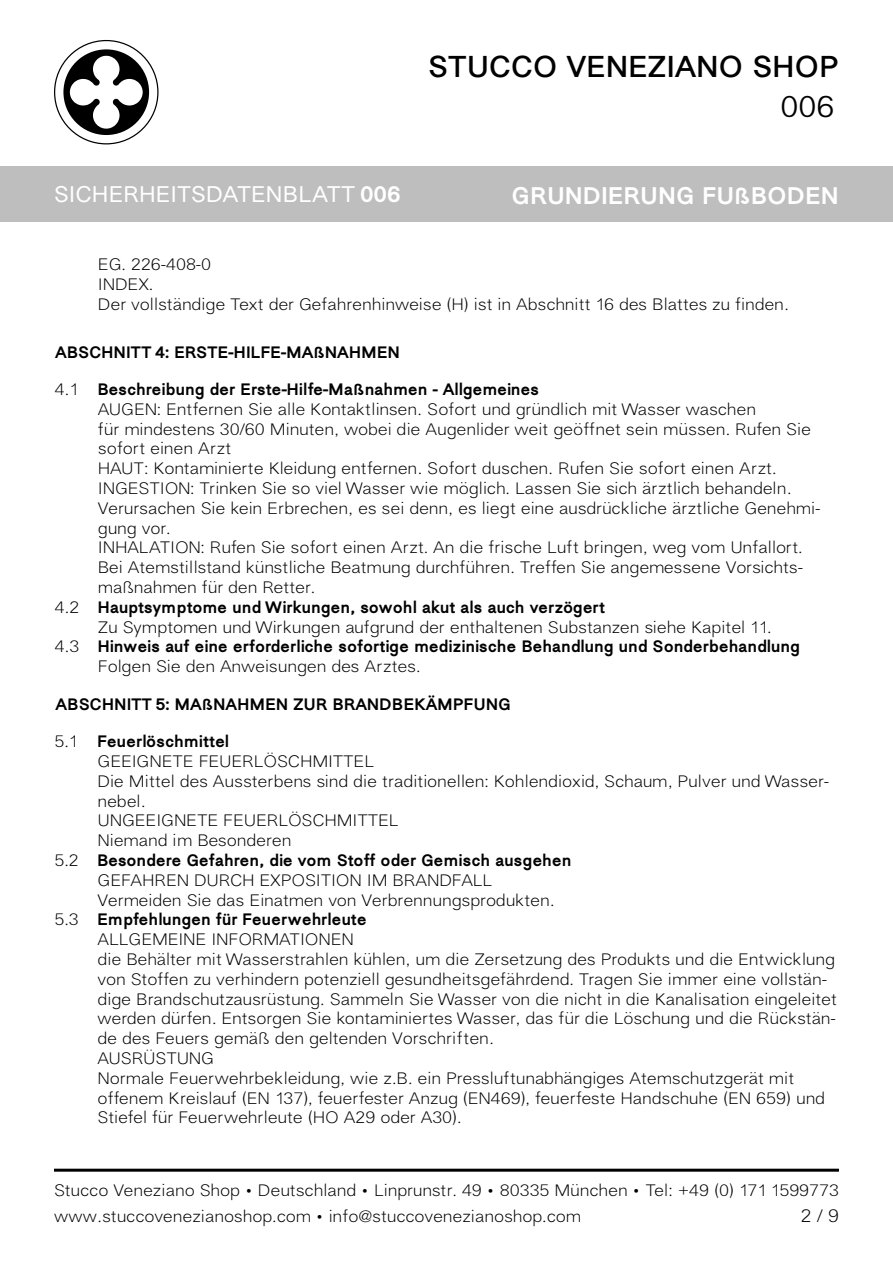
<style>
.page{position:relative;width:893px;height:1263px;background:#fff}
.page>*{position:absolute;margin:0;border:0;box-sizing:border-box;transform-origin:0 0}
.t1{font:700 30px "Atto";color:#000}
.t2{font:30px "Atto";color:#000}
.t3{font:800 24px "Atto";color:#fff}
.t4{font:500 22.5px "Atto";color:#fff}
.t5{font:300 18px "Atto";color:#000}
.t6{font:300 16.5px/19.8px "Atto";color:#000}
.t7{font:800 16.5px "Atto";color:#000}
.s1{font-weight:800}
</style>
<div class="page">
<div style="left:0;top:166px;width:893px;height:56px;background:#bfbebe"></div>
<svg style="left:54px;top:40px;width:105px;height:104px"></svg>
<hr style="left:54px;top:1169px;width:785px;height:3px;background:#000">
<h1 class="t1" style="left:428px;top:48px;width:412px">STUCCO VENEZIANO SHOP</h1>
<h1 class="t2" style="left:780px;top:88px;width:56px">006</h1>
<h3 class="t4" style="left:54px;top:181px;width:348px">SICHERHEITSDATENBLATT <span class="s1">006</span></h3>
<h2 class="t3" style="left:512px;top:179px;width:329px">GRUNDIERUNG FUßBODEN</h2>
<p class="t6" style="left:98px;top:255px;width:115px">EG. 226-408-0</p>
<p class="t6" style="left:98px;top:275px;width:57px">INDEX.</p>
<p class="t6" style="left:98px;top:295px;width:692px">Der vollständige Text der Gefahrenhinweise (H) ist in Abschnitt 16 des Blattes zu finden.</p>
<p class="t7" style="left:55px;top:340px;width:346px">ABSCHNITT 4: ERSTE-HILFE-MAßNAHMEN</p>
<p class="t6" style="left:55px;top:379px;width:24px">4.1</p>
<p class="t6" style="left:55px;top:597px;width:26px">4.2</p>
<p class="t6" style="left:55px;top:637px;width:26px">4.3</p>
<p class="t7" style="left:98px;top:378px;width:443px">Beschreibung der Erste-Hilfe-Maßnahmen - Allgemeines</p>
<p class="t6" style="left:98px;top:399px;width:660px">AUGEN: Entfernen Sie alle Kontaktlinsen. Sofort und gründlich mit Wasser waschen</p>
<p class="t6" style="left:98px;top:419px;width:714px">für mindestens 30/60 Minuten, wobei die Augenlider weit geöffnet sein müssen. Rufen Sie sofort einen Arzt</p>
<p class="t6" style="left:98px;top:459px;width:680px">HAUT: Kontaminierte Kleidung entfernen. Sofort duschen. Rufen Sie sofort einen Arzt.</p>
<p class="t6" style="left:98px;top:478px;width:695px">INGESTION: Trinken Sie so viel Wasser wie möglich. Lassen Sie sich ärztlich behandeln.</p>
<p class="t6" style="left:98px;top:498px;width:724px">Verursachen Sie kein Erbrechen, es sei denn, es liegt eine ausdrückliche ärztliche Genehmi&shy;gung vor.</p>
<p class="t6" style="left:98px;top:538px;width:706px">INHALATION: Rufen Sie sofort einen Arzt. An die frische Luft bringen, weg vom Unfallort.</p>
<p class="t6" style="left:98px;top:558px;width:706px">Bei Atemstillstand künstliche Beatmung durchführen. Treffen Sie angemessene Vorsichts&shy;maßnahmen für den Retter.</p>
<p class="t7" style="left:98px;top:596px;width:509px">Hauptsymptome und Wirkungen, sowohl akut als auch verzögert</p>
<p class="t6" style="left:98px;top:617px;width:675px">Zu Symptomen und Wirkungen aufgrund der enthaltenen Substanzen siehe Kapitel 11.</p>
<p class="t7" style="left:98px;top:635px;width:704px">Hinweis auf eine erforderliche sofortige medizinische Behandlung und Sonderbehandlung</p>
<p class="t6" style="left:98px;top:657px;width:324px">Folgen Sie den Anweisungen des Arztes.</p>
<p class="t7" style="left:56px;top:692px;width:457px">ABSCHNITT 5: MAßNAHMEN ZUR BRANDBEKÄMPFUNG</p>
<p class="t6" style="left:54px;top:732px;width:24px">5.1</p>
<p class="t6" style="left:54px;top:850px;width:26px">5.2</p>
<p class="t6" style="left:54px;top:910px;width:26px">5.3</p>
<p class="t7" style="left:98px;top:730px;width:133px">Feuerlöschmittel</p>
<p class="t6" style="left:98px;top:751px;width:278px">GEEIGNETE FEUERLÖSCHMITTEL</p>
<p class="t6" style="left:98px;top:771px;width:733px">Die Mittel des Aussterbens sind die traditionellen: Kohlendioxid, Schaum, Pulver und Wasser&shy;nebel.</p>
<p class="t6" style="left:98px;top:811px;width:303px">UNGEEIGNETE FEUERLÖSCHMITTEL</p>
<p class="t6" style="left:98px;top:831px;width:195px">Niemand im Besonderen</p>
<p class="t7" style="left:98px;top:849px;width:476px">Besondere Gefahren, die vom Stoff oder Gemisch ausgehen</p>
<p class="t6" style="left:98px;top:870px;width:396px">GEFAHREN DURCH EXPOSITION IM BRANDFALL</p>
<p class="t6" style="left:98px;top:890px;width:459px">Vermeiden Sie das Einatmen von Verbrennungsprodukten.</p>
<p class="t7" style="left:98px;top:908px;width:271px">Empfehlungen für Feuerwehrleute</p>
<p class="t6" style="left:98px;top:930px;width:258px">ALLGEMEINE INFORMATIONEN</p>
<p class="t6" style="left:98px;top:949px;width:741px">die Behälter mit Wasserstrahlen kühlen, um die Zersetzung des Produkts und die Entwicklung von Stoffen zu verhindern potenziell gesundheitsgefährdend. Tragen Sie immer eine vollstän&shy;dige Brandschutzausrüstung. Sammeln Sie Wasser von die nicht in die Kanalisation eingeleitet werden dürfen. Entsorgen Sie kontaminiertes Wasser, das für die Löschung und die Rückstän&shy;de des Feuers gemäß den geltenden Vorschriften.</p>
<p class="t6" style="left:98px;top:1048px;width:118px">AUSRÜSTUNG</p>
<p class="t6" style="left:98px;top:1068px;width:729px">Normale Feuerwehrbekleidung, wie z.B. ein Pressluftunabhängiges Atemschutzgerät mit offenem Kreislauf (EN 137), feuerfester Anzug (EN469), feuerfeste Handschuhe (EN 659) und<br>Stiefel für Feuerwehrleute (HO A29 oder A30).</p>
<p class="t6" style="left:54px;top:1181px;width:786px">Stucco Veneziano Shop • Deutschland • Linprunstr. 49 • 80335 München • Tel: +49 (0) 171 1599773</p>
<p class="t6" style="left:54px;top:1207px;width:528px">www.stuccovenezianoshop.com • info@stuccovenezianoshop.com</p>
<p class="t5" style="left:801px;top:1204px;width:40px">2 / 9</p>
</div>
